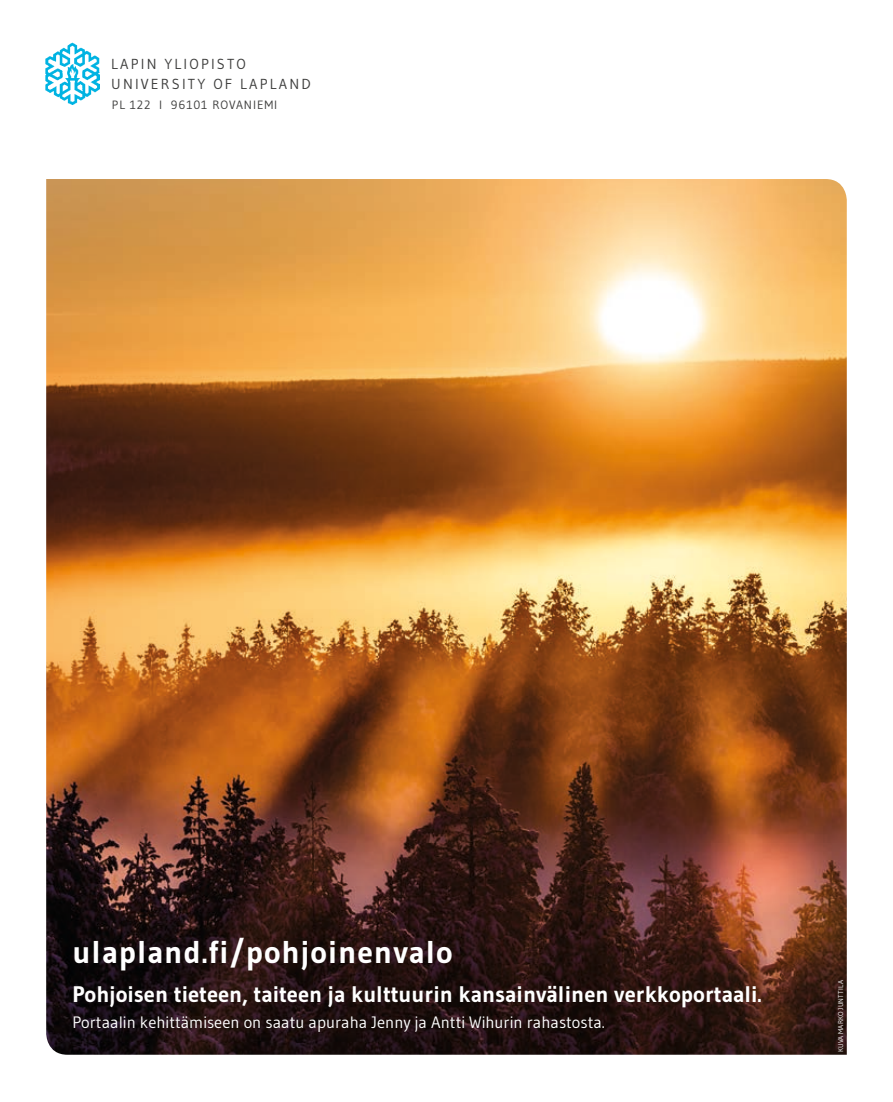
<style>
.page{position:relative;width:893px;height:1102px;background:#fff}
.page>*{position:absolute;margin:0;border:0;box-sizing:border-box;transform-origin:0 0}
.t1{font:700 31.5px "Gudea";letter-spacing:.03em;color:#fff}
.t2{font:700 22.5px "Gudea";color:#fff}
.t3{font:16.5px "Gudea";color:#fff}
.t4{font:14.4px/19.4px "Gudea";letter-spacing:.15em;color:#3d3d3c}
.t5{font:12px "Gudea";letter-spacing:.075em;color:#3d3d3c}
.t6{font:7.05px "Gudea";letter-spacing:.015em;color:#fff}
</style>
<div class="page">
<img style="left:46px;top:179px;width:801px;height:875px">
<img style="left:46px;top:43px;width:53px;height:62px">
<p class="t4" style="left:111px;top:54px;width:201px">LAPIN YLIOPISTO<br>UNIVERSITY OF LAPLAND</p>
<p class="t5" style="left:112px;top:98px;width:167px">PL 122 I 96101 ROVANIEMI</p>
<h1 class="t1" style="left:73px;top:932px;width:382px">ulapland.fi/pohjoinenvalo</h1>
<h2 class="t2" style="left:73px;top:979px;width:691px">Pohjoisen tieteen, taiteen ja kulttuurin kansainvälinen verkkoportaali.</h2>
<p class="t3" style="left:73px;top:1011px;width:534px">Portaalin kehittämiseen on saatu apuraha Jenny ja Antti Wihurin rahastosta.</p>
<p class="t6" style="left:836px;top:1052px;width:73px;rotate:-90deg">KUVA MARKO JUNTTILA</p>
</div>
